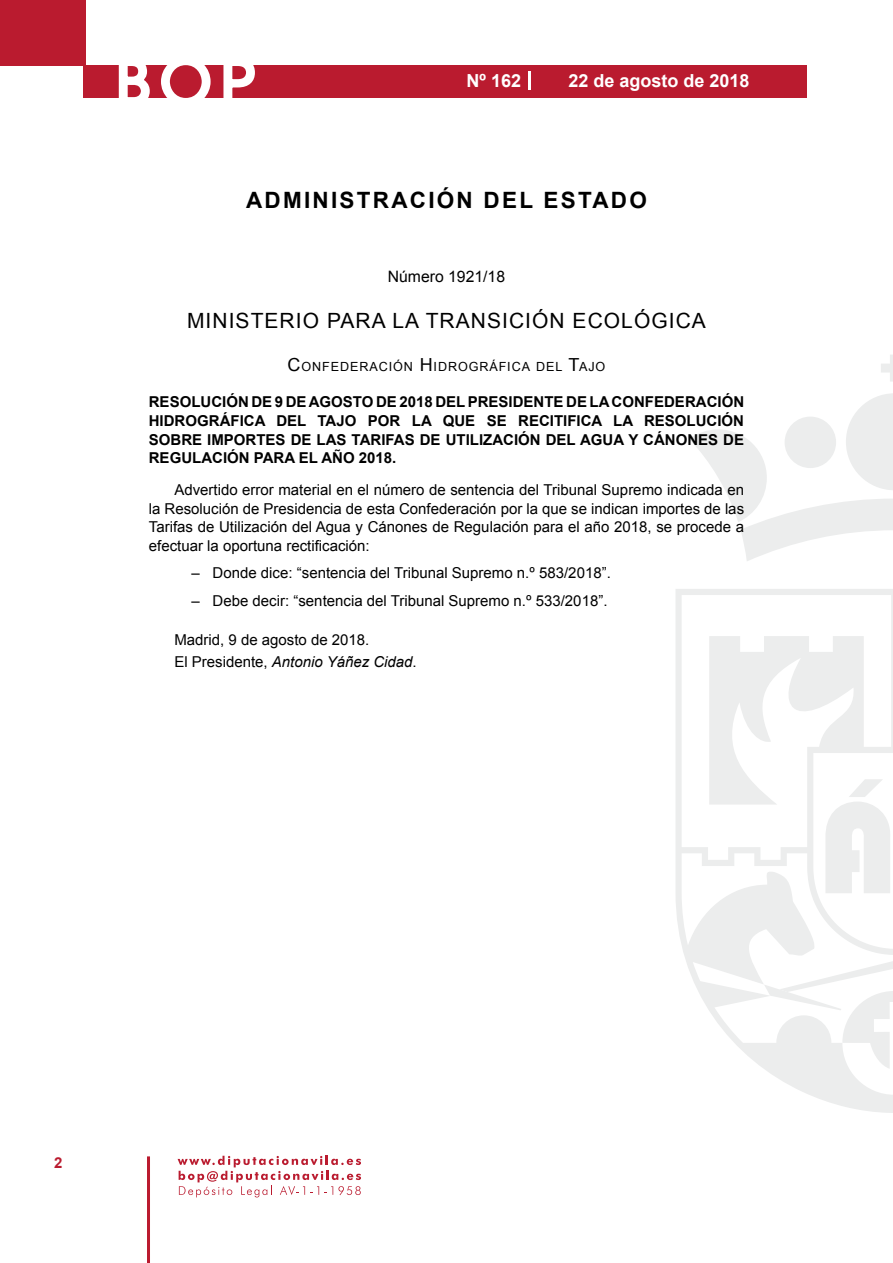
<style>
.page{position:relative;width:893px;height:1263px;background:#fff}
.page>*{position:absolute;margin:0;border:0;box-sizing:border-box;transform-origin:0 0}
.t1{font:500 61.5px "Avant Garde";color:#fff}
.t2{font:700 22.5px "Arial";letter-spacing:.1em;color:#000}
.t3{font:21px "Arial";letter-spacing:.05em;color:#000}
.t4{font:700 18px "Arial";color:#fff}
.t5{font:15.75px "Arial";color:#000}
.t6{font:15px/18.8px "Arial";color:#000;text-align:justify}
.t7{font:700 15px/18.8px "Arial";color:#000;text-align:justify}
.t8{font:700 15px "Arial";color:#ba1b2f}
.t9{font:12.6px "Arial";letter-spacing:.07em;color:#000}
.s1{font-size:18px}
.s2{font-style:italic}
</style>
<div class="page">
<svg style="left:178px;top:1156px;width:183px;height:41px"></svg>
<hr style="left:147px;top:1156px;width:3px;height:107px;background:#ba1b2f">
<div style="left:0;top:0;width:85px;height:66px;background:#ba1b2f"></div>
<div style="left:84px;top:65px;width:723px;height:33px;background:#ba1b2f"></div>
<svg style="left:118px;top:65px;width:32px;height:33px"></svg>
<svg style="left:161px;top:65px;width:50px;height:33px"></svg>
<svg style="left:223px;top:65px;width:32px;height:33px"></svg>
<svg style="left:529px;top:71px;width:2px;height:19px"></svg>
<svg style="left:881px;top:355px;width:12px;height:27px"></svg>
<svg style="left:690px;top:393px;width:203px;height:168px"></svg>
<svg style="left:676px;top:589px;width:217px;height:524px"></svg>
<svg style="left:764px;top:984px;width:129px;height:86px"></svg>
<svg style="left:825px;top:779px;width:66px;height:114px"></svg>
<h1 class="t1" style="left:115px;top:44px;width:141px">BOP</h1>
<p class="t4" style="left:467px;top:69px;width:56px">Nº 162</p>
<p class="t4" style="left:568px;top:69px;width:183px">22 de agosto de 2018</p>
<h2 class="t2" style="left:246px;top:185px;width:402px">ADMINISTRACIÓN DEL ESTADO</h2>
<p class="t5" style="left:388px;top:266px;width:119px">Número 1921/18</p>
<h3 class="t3" style="left:187px;top:307px;width:520px">MINISTERIO PARA LA TRANSICIÓN ECOLÓGICA</h3>
<p class="t9" style="left:288px;top:359px;width:319px"><span class="s1">C</span>ONFEDERACIÓN <span class="s1">H</span>IDROGRÁFICA DEL <span class="s1">T</span>AJO</p>
<p class="t7" style="left:149px;top:393px;width:597px">RESOLUCIÓN DE 9 DE AGOSTO DE 2018 DEL PRESIDENTE DE LA CONFEDERACIÓN HIDROGRÁFICA DEL TAJO POR LA QUE SE RECITIFICA LA RESOLUCIÓN SOBRE IMPORTES DE LAS TARIFAS DE UTILIZACIÓN DEL AGUA Y CÁNONES DE REGULACIÓN PARA EL AÑO 2018.</p>
<p class="t6" style="left:149px;top:480px;width:597px;text-indent:26px">Advertido error material en el número de sentencia del Tribunal Supremo indicada en la Resolución de Presidencia de esta Confederación por la que se indican importes de las Tarifas de Utilización del Agua y Cánones de Regulación para el año 2018, se procede a efectuar la oportuna rectificación:</p>
<p class="t6" style="left:191px;top:564px;width:421px">– Donde dice: “sentencia del Tribunal Supremo n.º 583/2018”.</p>
<p class="t6" style="left:191px;top:591px;width:418px">– Debe decir: “sentencia del Tribunal Supremo n.º 533/2018”.</p>
<p class="t6" style="left:174px;top:629px;width:244px;line-height:22.2px">Madrid, 9 de agosto de 2018.<br>El Presidente, <span class="s2">Antonio Yáñez Cidad</span>.</p>
<p class="t8" style="left:54px;top:1153px;width:10px">2</p>
</div>
